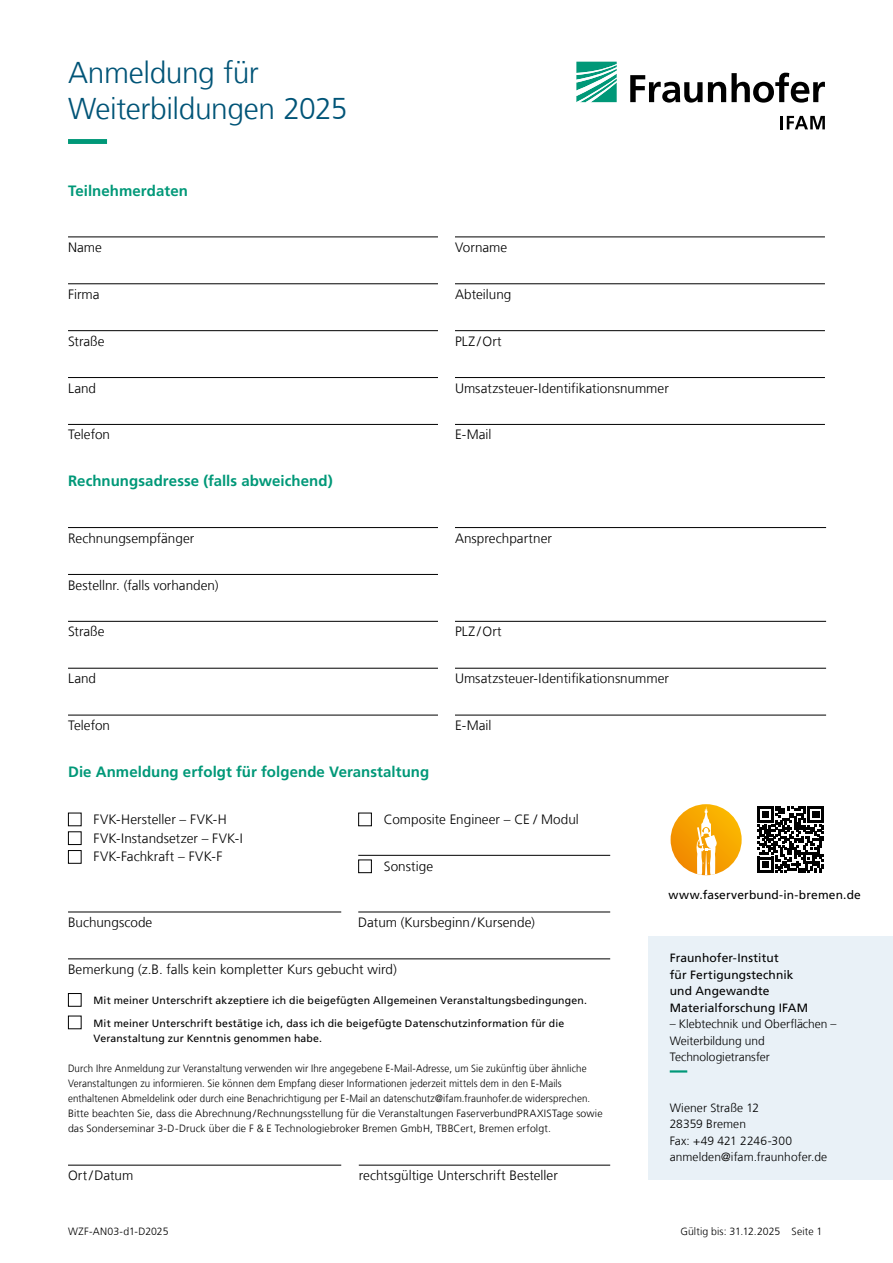
<style>
.page{position:relative;width:893px;height:1263px;background:#fff}
.page>*{position:absolute;margin:0;border:0;box-sizing:border-box;transform-origin:0 0}
.t1{font:300 30px/36px "Frutiger LT Com";letter-spacing:-.015em;color:#005477}
.t2{font:700 15px "Frutiger LT Com";letter-spacing:.005em;color:#009878}
.t3{font:300 13.5px/18.8px "Frutiger LT Com";letter-spacing:.005em;color:#000}
.t4{font:300 12px/16.5px "Frutiger LT Com";color:#000}
.t5{font:12px/16.5px "Frutiger LT Com";letter-spacing:.015em;color:#000}
.t6{font:300 10.5px/15px "Frutiger LT Com";letter-spacing:.01em;color:#000;scale:.93 1}
.t7{font:10.5px/22.5px "Frutiger LT Com";letter-spacing:.015em;color:#000}
.t8{font:300 10.5px "Frutiger LT Com";letter-spacing:.01em;color:#000}
</style>
<div class="page">
<svg style="left:68px;top:139px;width:39px;height:5px"></svg>
<hr style="left:68px;top:237px;width:370px;height:1px;background:#000">
<hr style="left:68px;top:283px;width:370px;height:1px;background:#000">
<hr style="left:68px;top:330px;width:370px;height:1px;background:#000">
<hr style="left:68px;top:377px;width:370px;height:1px;background:#000">
<hr style="left:68px;top:424px;width:370px;height:1px;background:#000">
<hr style="left:68px;top:527px;width:370px;height:1px;background:#000">
<hr style="left:68px;top:574px;width:370px;height:1px;background:#000">
<hr style="left:68px;top:621px;width:370px;height:1px;background:#000">
<hr style="left:68px;top:668px;width:370px;height:1px;background:#000">
<hr style="left:68px;top:715px;width:370px;height:1px;background:#000">
<hr style="left:68px;top:912px;width:273px;height:1px;background:#000">
<hr style="left:68px;top:1165px;width:273px;height:1px;background:#000">
<hr style="left:358px;top:912px;width:252px;height:1px;background:#000">
<hr style="left:359px;top:1165px;width:251px;height:1px;background:#000">
<hr style="left:455px;top:237px;width:370px;height:1px;background:#000">
<hr style="left:455px;top:283px;width:370px;height:1px;background:#000">
<hr style="left:455px;top:330px;width:370px;height:1px;background:#000">
<hr style="left:455px;top:377px;width:370px;height:1px;background:#000">
<hr style="left:455px;top:424px;width:370px;height:1px;background:#000">
<hr style="left:455px;top:527px;width:371px;height:1px;background:#000">
<hr style="left:455px;top:621px;width:371px;height:1px;background:#000">
<hr style="left:455px;top:668px;width:371px;height:1px;background:#000">
<hr style="left:455px;top:715px;width:371px;height:1px;background:#000">
<div style="left:68px;top:813px;width:14px;height:13px;border:1px solid #000"></div>
<div style="left:68px;top:831px;width:14px;height:14px;border:1px solid #000"></div>
<div style="left:68px;top:850px;width:14px;height:14px;border:1px solid #000"></div>
<hr style="left:68px;top:958px;width:542px;height:1px;background:#000">
<div style="left:68px;top:993px;width:14px;height:14px;border:1px solid #000"></div>
<div style="left:68px;top:1016px;width:14px;height:13px;border:1px solid #000"></div>
<svg style="left:576px;top:62px;width:41px;height:40px"></svg>
<svg style="left:630px;top:73px;width:195px;height:30px"></svg>
<svg style="left:780px;top:116px;width:45px;height:13px"></svg>
<div style="left:358px;top:813px;width:14px;height:13px;border:1px solid #000"></div>
<div style="left:358px;top:859px;width:14px;height:14px;border:1px solid #000"></div>
<div style="left:648px;top:936px;width:245px;height:244px;background:#e9f1f7"></div>
<svg style="left:757px;top:806px;width:67px;height:67px"></svg>
<svg style="left:670px;top:1070px;width:18px;height:2px"></svg>
<svg style="left:671px;top:804px;width:71px;height:71px;background:#f6a204"></svg>
<svg style="left:696px;top:807px;width:21px;height:68px"></svg>
<hr style="left:358px;top:855px;width:252px;height:1px;background:#000">
<h1 class="t1" style="left:68px;top:54px;width:281px">Anmeldung für<br>Weiterbildungen 2025</h1>
<h2 class="t2" style="left:68px;top:181px;width:121px">Teilnehmerdaten</h2>
<p class="t3" style="left:68px;top:238px;width:35px">Name</p>
<p class="t3" style="left:68px;top:285px;width:33px">Firma</p>
<p class="t3" style="left:68px;top:332px;width:38px">Straße</p>
<p class="t3" style="left:68px;top:378px;width:30px">Land</p>
<p class="t3" style="left:68px;top:425px;width:44px">Telefon</p>
<h2 class="t2" style="left:68px;top:472px;width:266px">Rechnungsadresse (falls abweichend)</h2>
<p class="t3" style="left:68px;top:528px;width:128px">Rechnungsempfänger</p>
<p class="t3" style="left:68px;top:575px;width:152px">Bestellnr. (falls vorhanden)</p>
<p class="t3" style="left:68px;top:622px;width:38px">Straße</p>
<p class="t3" style="left:68px;top:669px;width:30px">Land</p>
<p class="t3" style="left:68px;top:716px;width:44px">Telefon</p>
<p class="t3" style="left:455px;top:238px;width:54px">Vorname</p>
<p class="t3" style="left:455px;top:285px;width:58px">Abteilung</p>
<p class="t3" style="left:455px;top:332px;width:48px">PLZ/Ort</p>
<p class="t3" style="left:455px;top:378px;width:215px">Umsatzsteuer-Identifikationsnummer</p>
<p class="t3" style="left:455px;top:425px;width:38px">E-Mail</p>
<p class="t3" style="left:455px;top:528px;width:99px">Ansprechpartner</p>
<p class="t3" style="left:455px;top:622px;width:48px">PLZ/Ort</p>
<p class="t3" style="left:455px;top:669px;width:215px">Umsatzsteuer-Identifikationsnummer</p>
<p class="t3" style="left:455px;top:716px;width:38px">E-Mail</p>
<h2 class="t2" style="left:68px;top:763px;width:363px">Die Anmeldung erfolgt für folgende Veranstaltung</h2>
<p class="t3" style="left:94px;top:810px;width:151px">FVK-Hersteller – FVK-H<br>FVK-Instandsetzer – FVK-I<br>FVK-Fachkraft – FVK-F</p>
<p class="t3" style="left:384px;top:810px;width:197px">Composite Engineer – CE / Modul</p>
<p class="t3" style="left:384px;top:857px;width:51px">Sonstige</p>
<p class="t3" style="left:68px;top:913px;width:86px">Buchungscode</p>
<p class="t3" style="left:358px;top:913px;width:178px">Datum (Kursbeginn/Kursende)</p>
<p class="t3" style="left:68px;top:960px;width:330px">Bemerkung (z.B. falls kein kompletter Kurs gebucht wird)</p>
<p class="t7" style="left:94px;top:989px;width:495px">Mit meiner Unterschrift akzeptiere ich die beigefügten Allgemeinen Veranstaltungsbedingungen.<br>Mit meiner Unterschrift bestätige ich, dass ich die beigefügte Datenschutzinformation für die</p>
<p class="t7" style="left:94px;top:1027px;width:230px">Veranstaltung zur Kenntnis genommen habe.</p>
<p class="t6" style="left:68px;top:1061px;width:576px">Durch Ihre Anmeldung zur Veranstaltung verwenden wir Ihre angegebene E-Mail-Adresse, um Sie zukünftig über ähnliche Veranstaltungen zu informieren. Sie können dem Empfang dieser Informationen jederzeit mittels dem in den E-Mails enthaltenen Abmeldelink oder durch eine Benachrichtigung per E-Mail an datenschutz@ifam.fraunhofer.de widersprechen.<br>Bitte beachten Sie, dass die Abrechnung/Rechnungsstellung für die Veranstaltungen FaserverbundPRAXISTage sowie das Sonderseminar 3-D-Druck über die F &amp; E Technologiebroker Bremen GmbH, TBBCert, Bremen erfolgt.</p>
<p class="t3" style="left:68px;top:1166px;width:67px">Ort/Datum</p>
<p class="t3" style="left:359px;top:1166px;width:201px">rechtsgültige Unterschrift Besteller</p>
<p class="t5" style="left:669px;top:886px;width:194px">www.faserverbund-in-bremen.de</p>
<p class="t5" style="left:670px;top:950px;width:140px">Fraunhofer-Institut<br>für Fertigungstechnik und Angewandte<br>Materialforschung IFAM</p>
<p class="t4" style="left:670px;top:1016px;width:168px">– Klebtechnik und Oberflächen –<br>Weiterbildung und<br>Technologietransfer</p>
<p class="t4" style="left:670px;top:1099px;width:159px">Wiener Straße 12<br>28359 Bremen<br>Fax: +49 421 2246-300 anmelden@ifam.fraunhofer.de</p>
<p class="t8" style="left:68px;top:1225px;width:102px">WZF-AN03-d1-D2025</p>
<p class="t8" style="left:680px;top:1225px;width:144px">Gültig bis: 31.12.2025 Seite 1</p>
</div>
